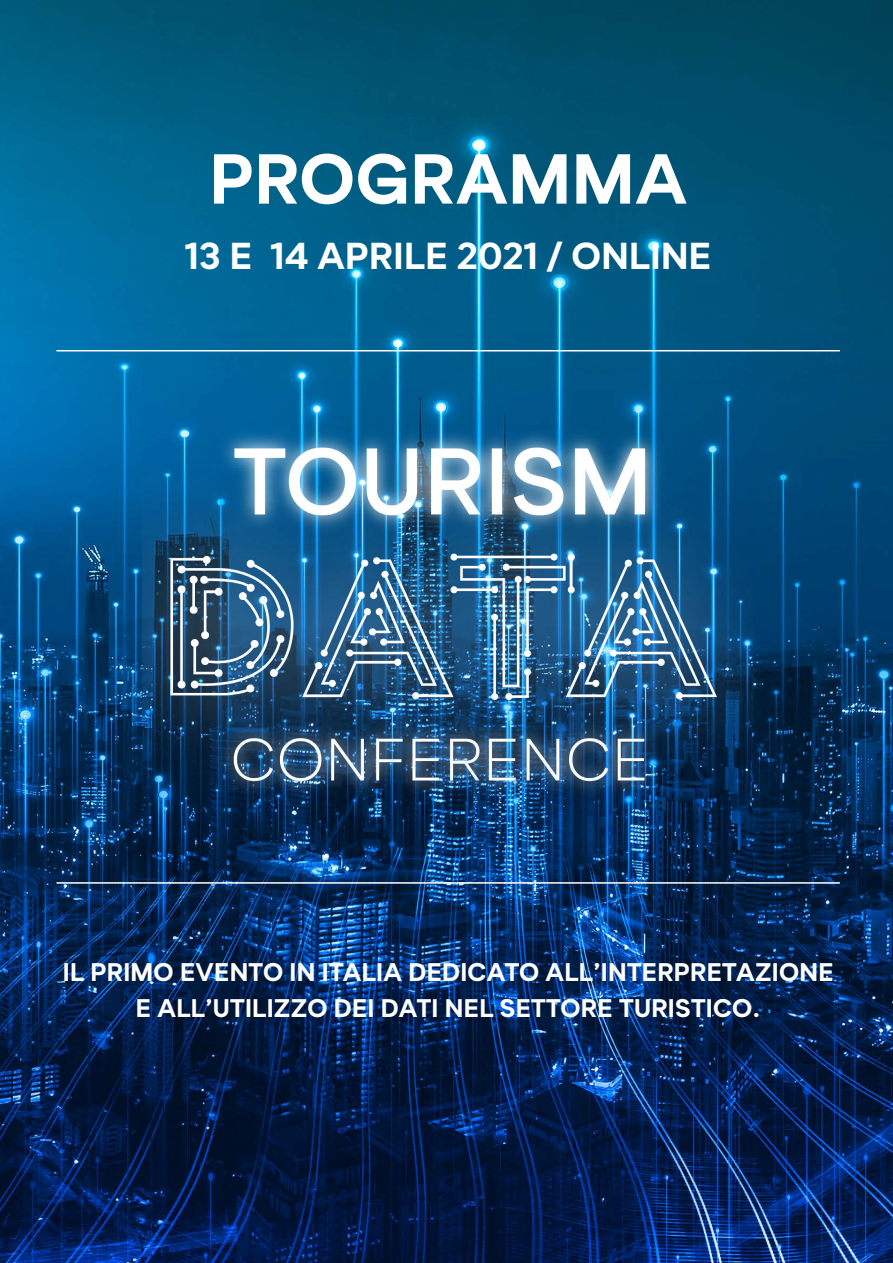
<style>
.page{position:relative;width:893px;height:1263px;background:#fff}
.page>*{position:absolute;margin:0;border:0;box-sizing:border-box;transform-origin:0 0}
.t1{font:700 70.5px "Gramatika";letter-spacing:.01em;color:#fff}
.t2{font:700 37.5px "Gramatika";letter-spacing:.01em;color:#fff}
.t3{font:700 25.5px/36px "Gramatika";letter-spacing:.01em;color:#fff;text-align:center}
</style>
<div class="page">
<img style="left:0;top:0;width:893px;height:1263px">
<img style="left:143px;top:354px;width:611px;height:534px">
<hr style="left:56px;top:350px;width:784px;height:1px;background:#fff">
<hr style="left:56px;top:882px;width:784px;height:2px;background:#fff">
<h1 class="t1" style="left:209px;top:127px;width:479px">PROGRAMMA</h1>
<h2 class="t2" style="left:185px;top:229px;width:528px">13 E 14 APRILE 2021 / ONLINE</h2>
<p class="t3" style="left:63px;top:954px;width:772px">IL PRIMO EVENTO IN ITALIA DEDICATO ALL’INTERPRETAZIONE<br>E ALL’UTILIZZO DEI DATI NEL SETTORE TURISTICO.</p>
</div>
